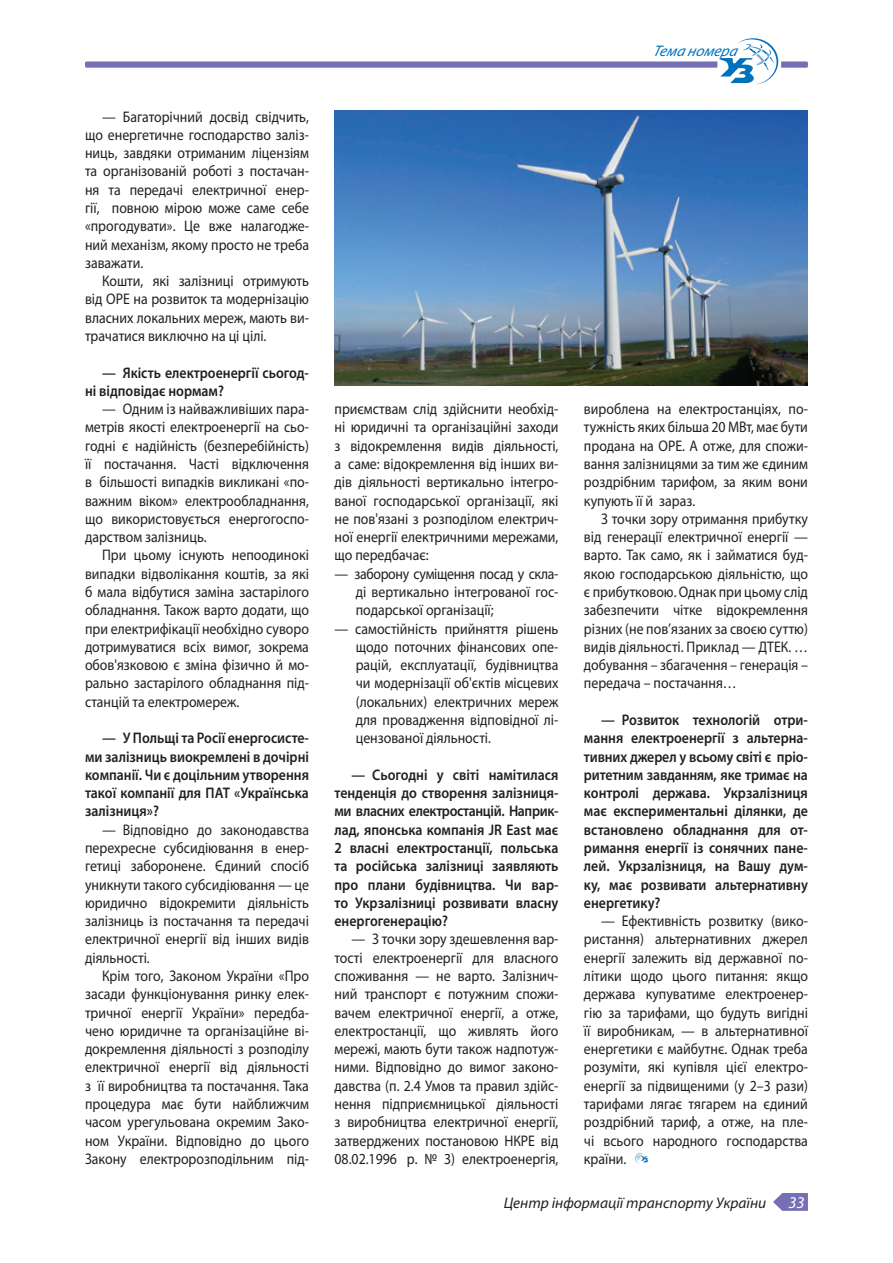
<style>
.page{position:relative;width:893px;height:1263px;background:#fff}
.page>*{position:absolute;margin:0;border:0;box-sizing:border-box;transform-origin:0 0}
.t1{font:italic 16.5px "Myriad Pro";color:#fff}
.t2{font:15.3px/18.3px "Myriad Pro";color:#231f20;text-align:justify;scale:.9 1}
.t3{font:600 15.3px/18.3px "Myriad Pro";color:#231f20;text-align:justify;scale:.9 1}
.t4{font:italic 15.3px "Myriad Pro";color:#231f20}
.t5{font:italic 15.3px "Myriad Pro";color:#0072bc}
</style>
<div class="page">
<img style="left:334px;top:111px;width:474px;height:274px">
<div style="left:85px;top:61px;width:723px;height:7px;background:#756fb3;border-radius:2px"></div>
<div style="left:717px;top:60px;width:64px;height:9px;background:#fff;border-radius:2px"></div>
<svg style="left:720px;top:38px;width:58px;height:46px"></svg>
<svg style="left:773px;top:1193px;width:35px;height:18px"></svg>
<p class="t2" style="left:85px;top:107px;width:250px;text-indent:17px">— Багаторічний досвід свідчить, що енергетичне господарство заліз&shy;ниць, завдяки отриманим ліцензіям та організованій роботі з постачан&shy;ня та передачі електричної енер&shy;гії, повною мірою може саме себе «прогодувати». Це вже налагодже&shy;ний механізм, якому просто не треба заважати.</p>
<p class="t2" style="left:85px;top:272px;width:250px;text-indent:17px">Кошти, які залізниці отримують від ОРЕ на розвиток та модернізацію власних локальних мереж, мають ви&shy;трачатися виключно на ці цілі.</p>
<p class="t3" style="left:85px;top:363px;width:250px;text-indent:17px">— Я кість електроенергії сьогод&shy;ні відповідає нормам?</p>
<p class="t2" style="left:85px;top:400px;width:250px;text-indent:17px">— Одним із найважливіших пара&shy;метрів якості електроенергії на сьо&shy;годні є надійність (безперебійність) її постачання. Часті відключення в більшості випадків викликані «по&shy;важним віком» електрообладнання, що використовується енергогоспо&shy;дарством залізниць.</p>
<p class="t2" style="left:85px;top:546px;width:250px;text-indent:17px">При цьому існують непоодинокі випадки відволікання коштів, за які б мала відбутися заміна застарілого обладнання. Також варто додати, що при електрифікації необхідно суворо дотримуватися всіх вимог, зокрема обов'язковою є зміна фізично й мо&shy;рально застарілого обладнання під&shy;станцій та електромереж.</p>
<p class="t3" style="left:85px;top:729px;width:250px;text-indent:17px">— У Польщі та Росії енергосисте&shy;ми залізниць виокремлені в дочірні компанії. Чи є доцільним утворення такої компанії для ПАТ</p>
<p class="t3" style="left:234px;top:783px;width:84px">«Українська</p>
<p class="t3" style="left:85px;top:802px;width:84px">залізниця»?</p>
<p class="t2" style="left:85px;top:820px;width:250px;text-indent:17px">— Відповідно до законодавства перехресне субсидіювання в енер&shy;гетиці заборонене. Єдиний спосіб уникнути такого субсидіювання — це юридично відокремити діяльність залізниць із постачання та передачі електричної енергії від інших видів діяльності.</p>
<p class="t2" style="left:85px;top:966px;width:250px;text-indent:17px">Крім того, Законом України «Про засади функціонування ринку елек&shy;тричної енергії України» передба&shy;чено юридичне та організаційне ві&shy;докремлення діяльності з розподілу електричної енергії від діяльності з її виробництва та постачання. Така процедура має бути найближчим часом урегульована окремим Зако&shy;ном України. Відповідно до цього Закону електророзподільним під-</p>
<p class="t5" style="left:653px;top:41px;width:90px">Теманомера</p>
<p class="t2" style="left:584px;top:400px;width:250px">вироблена на електростанціях, по&shy;тужність яких більша 20 МВт, має бути продана на ОРЕ. А отже, для спожи&shy;вання залізницями за тим же єдиним роздрібним тарифом, за яким вони купують її й зараз.</p>
<p class="t2" style="left:584px;top:509px;width:250px;text-indent:17px">З точки зору отримання прибутку від генерації електричної енергії — варто. Так само, як і займатися буд&shy;якою господарською діяльністю, що є прибутковою. Однак при цьому слід забезпечити чітке відокремлення різних (не пов’язаних за своєю суттю) видів діяльності. Приклад — ДТЕК. … добування – збагачення – генерація – передача – постачання…</p>
<p class="t3" style="left:584px;top:710px;width:250px;text-indent:17px">— Розвиток технологій отри&shy;мання електроенергії з альтерна&shy;тивних джерел у всьому світі є пріо&shy;ритетним завданням, яке тримає на контролі держава. Укрзалізниця має експериментальні ділянки, де встановлено обладнання для от&shy;римання енергії із сонячних пане&shy;лей. Укрзалізниця, на Вашу дум&shy;ку, має розвивати альтернативну енергетику?</p>
<p class="t2" style="left:584px;top:912px;width:250px;text-indent:17px">— Ефективність розвитку (вико&shy;ристання) альтернативних джерел енергії залежить від державної по&shy;літики щодо цього питання: якщо держава купуватиме електроенер&shy;гію за тарифами, що будуть вигідні її виробникам, — в альтернативної енергетики є майбутнє. Однак треба розуміти, які купівля цієї електро&shy;енергії за підвищеними (у 2–3 рази) тарифами лягає тягарем на єдиний роздрібний тариф, а отже, на пле&shy;чі всього народного господарства країни.</p>
<p class="t4" style="left:504px;top:1193px;width:264px">Центр інформації транспорту України</p>
<p class="t1" style="left:788px;top:1192px;width:18px">33</p>
<p class="t2" style="left:334px;top:400px;width:250px">приємствам слід здійснити необхід&shy;ні юридичні та організаційні заходи з відокремлення видів діяльності, а саме: відокремлення від інших ви&shy;дів діяльності вертикально інтегро&shy;ваної господарської організації, які не пов'язані з розподілом електрич&shy;ної енергії електричними мережами, що передбачає:</p>
<p class="t2" style="left:356px;top:564px;width:227px;text-indent:-21px">— заборону суміщення посад у скла&shy;ді вертикально інтегрованої гос&shy;подарської організації;</p>
<p class="t2" style="left:356px;top:619px;width:227px;text-indent:-21px">— самостійність прийняття рішень щодо поточних фінансових опе&shy;рацій, експлуатації, будівництва чи модернізації об'єктів місцевих (локальних) електричних мереж для провадження відповідної лі&shy;цензованої діяльності.</p>
<p class="t3" style="left:334px;top:765px;width:250px;text-indent:17px">— Сьогодні у світі намітилася тенденція до створення залізниця&shy;ми власних електростанцій. Наприк&shy;лад, японська компанія JR East має 2 власні електростанції, польська та російська залізниці заявляють про плани будівництва. Чи вар&shy;то Укрзалізниці розвивати власну енергогенерацію?</p>
<p class="t2" style="left:334px;top:930px;width:250px;text-indent:17px">— З точки зору здешевлення вар&shy;тості електроенергії для власного споживання — не варто. Залізнич&shy;ний транспорт є потужним спожи&shy;вачем електричної енергії, а отже, електростанції, що живлять його мережі, мають бути також надпотуж&shy;ними. Відповідно до вимог законо&shy;давства (п. 2.4 Умов та правил здійс&shy;нення підприємницької діяльності з виробництва електричної енергії, затверджених постановою НКРЕ від 08.02.1996 р. № 3) електроенергія,</p>
</div>
